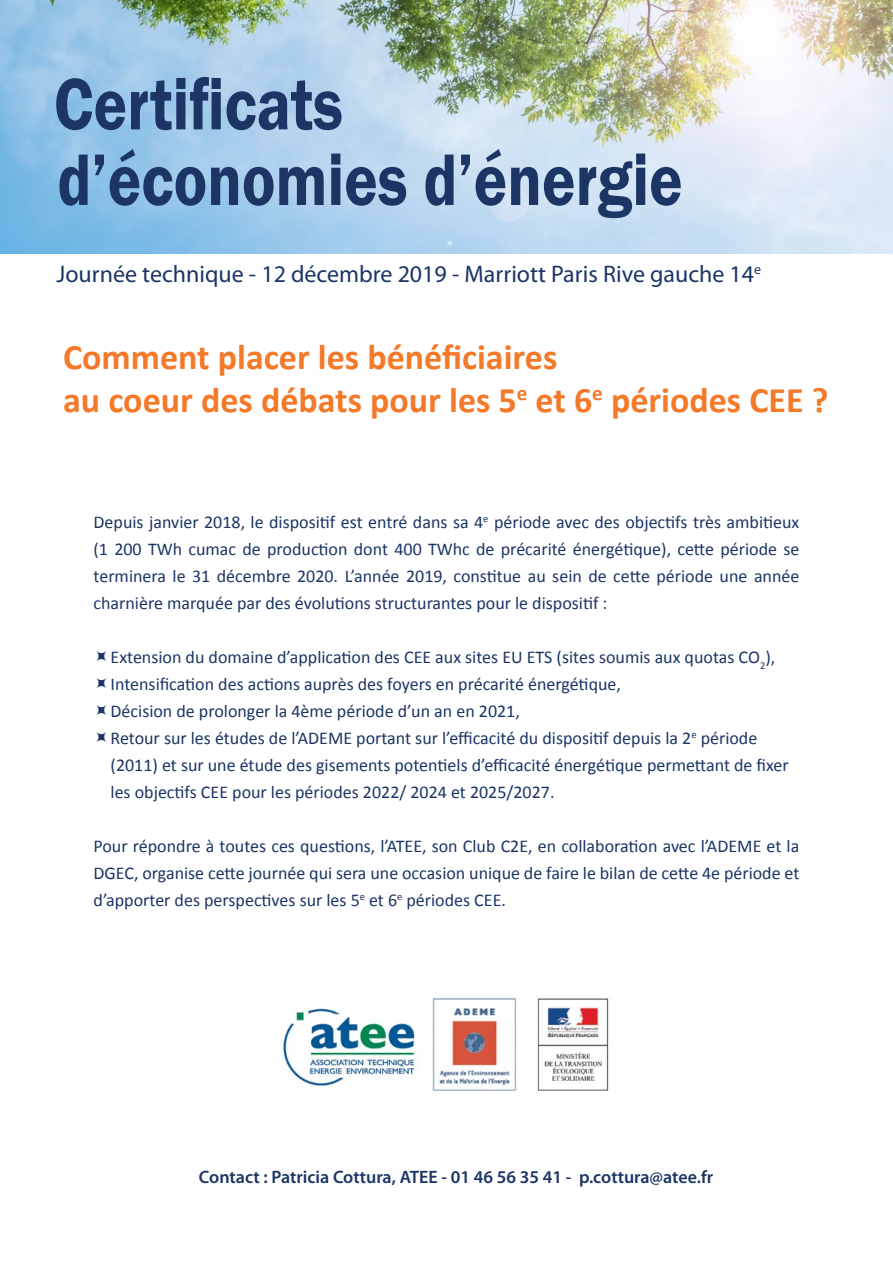
<style>
.page{position:relative;width:893px;height:1263px;background:#fff}
.page>*{position:absolute;margin:0;border:0;box-sizing:border-box;transform-origin:0 0}
.t1{font:600 75.6px/75.6px "Franklin Gothic";color:#1c3564;scale:.83 1}
.t2{font:700 36px/43.2px "Calibri";color:#f47929}
.t3{font:24px "Myriad Pro";color:#1c3564}
.t4{font:18px/27px "Calibri";color:#1c3564;text-align:justify}
.t5{font:600 18px "Myriad Pro";color:#1c3564}
</style>
<div class="page">
<img style="left:0;top:0;width:893px;height:253px">
<img style="left:283px;top:997px;width:326px;height:94px">
<h1 class="t1" style="left:54px;top:67px;width:759px">Certificats d’économies d’énergie</h1>
<h3 class="t3" style="left:57px;top:259px;width:706px">Journée technique - 12 décembre 2019 - Marriott Paris Rive gauche 14<sup>e</sup></h3>
<h2 class="t2" style="left:63px;top:335px;width:767px">Comment placer les bénéficiaires<br>au coeur des débats pour les 5<sup>e</sup> et 6<sup>e</sup> périodes CEE ?</h2>
<p class="t4" style="left:94px;top:509px;width:707px">Depuis janvier 2018, le dispositif est entré dans sa 4<sup>e</sup> période avec des objectifs très ambitieux (1 200 TWh cumac de production dont 400 TWhc de précarité énergétique), cette période se terminera le 31 décembre 2020. L’année 2019, constitue au sein de cette période une année charnière marquée par des évolutions structurantes pour le dispositif :</p>
<p class="t4" style="left:111px;top:644px;width:680px;text-align:left">Extension du domaine d’application des CEE aux sites EU ETS (sites soumis aux quotas CO<sub>2</sub>), Intensification des actions auprès des foyers en précarité énergétique,<br>Décision de prolonger la 4ème période d’un an en 2021,<br>Retour sur les études de l’ADEME portant sur l’efficacité du dispositif depuis la 2<sup>e</sup> période (2011) et sur une étude des gisements potentiels d’efficacité énergétique permettant de fixer les objectifs CEE pour les périodes 2022/ 2024 et 2025/2027.</p>
<p class="t4" style="left:94px;top:833px;width:707px">Pour répondre à toutes ces questions, l’ATEE, son Club C2E, en collaboration avec l’ADEME et la DGEC, organise cette journée qui sera une occasion unique de faire le bilan de cette 4e période et d’apporter des perspectives sur les 5<sup>e</sup> et 6<sup>e</sup> périodes CEE.</p>
<p class="t5" style="left:199px;top:1165px;width:516px">Contact : Patricia Cottura, ATEE - 01 46 56 35 41 - p.cottura@atee.fr</p>
</div>
